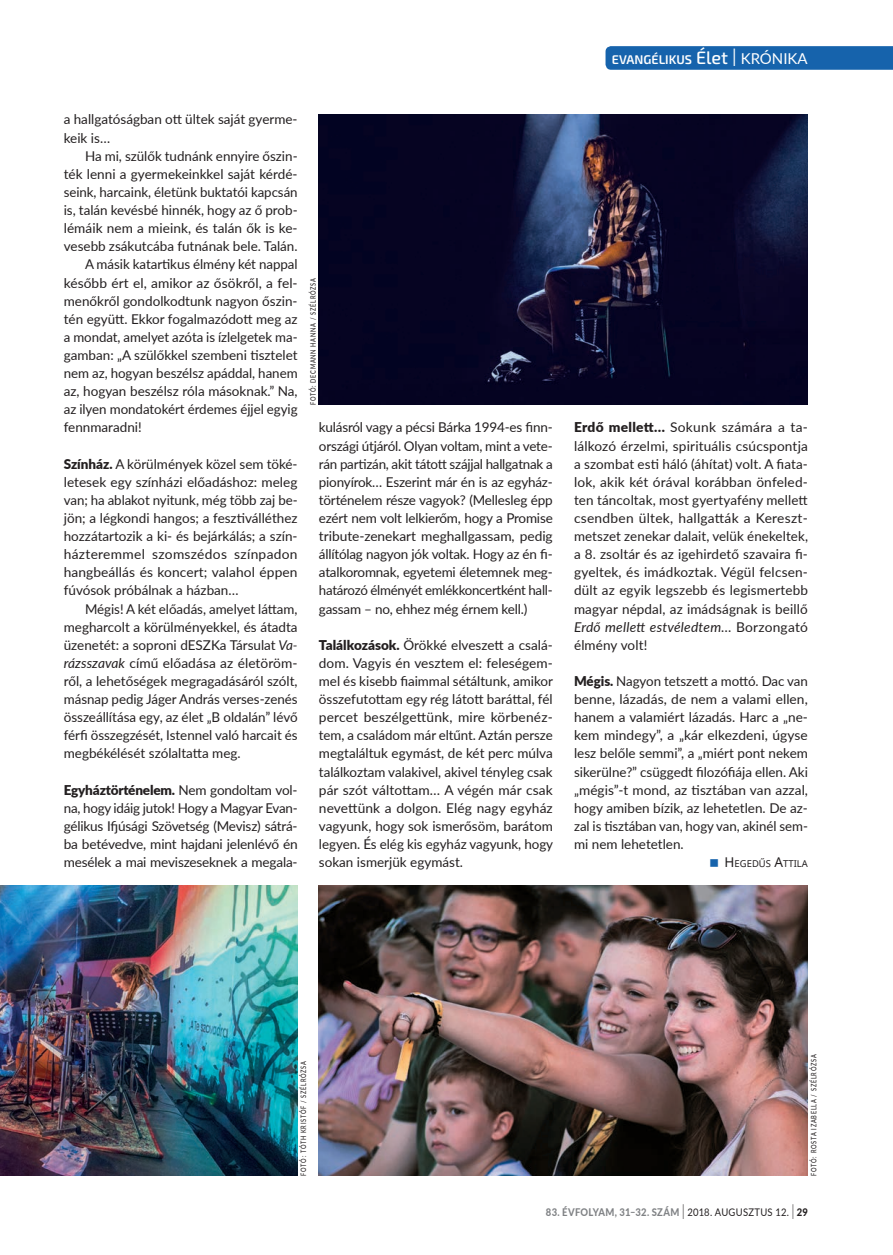
<style>
.page{position:relative;width:893px;height:1255px;background:#fff}
.page>*{position:absolute;margin:0;border:0;box-sizing:border-box;transform-origin:0 0}
.t1{font:13.5px/18.1px "Lato";color:#231f20;text-align:justify}
.t2{font:600 12.6px "Exo 2";color:#fff}
.t3{font:800 10.5px "Lato";letter-spacing:.025em;color:#808285;scale:.9 1}
.t4{font:9.45px "Noto Sans";color:#231f20}
.t5{font:500 7.5px "Lato";letter-spacing:.13em;color:#231f20;scale:.75 1}
.s1{font-weight:900}
.s2{font-style:italic}
.s3{font-weight:500;font-size:18px}
.s4{font-weight:300;font-size:25.2px}
.s5{font-family:"Lato";font-weight:400;font-size:15px}
.s6{font-size:13.5px}
.s7{font-weight:300;font-size:21px;color:#231f20}
.s8{font-weight:400;color:#231f20}
.s9{color:#231f20}
</style>
<div class="page">
<img style="left:0;top:885px;width:298px;height:289px">
<img style="left:319px;top:115px;width:489px;height:289px">
<img style="left:319px;top:885px;width:489px;height:290px">
<svg style="left:605px;top:46px;width:288px;height:24px;background:#1a66ad"></svg>
<p class="t1" style="left:64px;top:110px;width:235px">a hallgatóságban ott ültek saját gyerme&shy;keik is…</p>
<p class="t1" style="left:85px;top:146px;width:214px">Ha mi, szülők tudnánk ennyire őszin-</p>
<p class="t1" style="left:64px;top:164px;width:235px">ték lenni a gyermekeinkkel saját kérdé-</p>
<p class="t1" style="left:64px;top:182px;width:235px">seink, harcaink, életünk buktatói kapcsán</p>
<p class="t1" style="left:64px;top:200px;width:235px">is, talán kevésbé hinnék, hogy az ő prob-</p>
<p class="t1" style="left:64px;top:218px;width:235px">lémáik nem a mieink, és talán ők is ke-</p>
<p class="t1" style="left:64px;top:237px;width:235px">vesebb zsákutcába futnának bele. Talán.</p>
<p class="t1" style="left:85px;top:255px;width:214px">A másik katartikus élmény két nappal</p>
<p class="t1" style="left:64px;top:273px;width:235px">később ért el, amikor az ősökről, a fel-</p>
<p class="t1" style="left:64px;top:291px;width:235px">menőkről gondolkodtunk nagyon őszin-</p>
<p class="t1" style="left:64px;top:309px;width:235px">tén együtt. Ekkor fogalmazódott meg az</p>
<p class="t1" style="left:64px;top:327px;width:235px">a mondat, amelyet azóta is ízlelgetek ma-</p>
<p class="t1" style="left:64px;top:345px;width:235px">gamban: „A szülőkkel szembeni tisztelet</p>
<p class="t1" style="left:64px;top:363px;width:235px">nem az, hogyan beszélsz apáddal, hanem</p>
<p class="t1" style="left:64px;top:381px;width:235px">az, hogyan beszélsz róla másoknak.” Na,</p>
<p class="t1" style="left:64px;top:400px;width:235px">az ilyen mondatokért érdemes éjjel egyig</p>
<p class="t1" style="left:64px;top:418px;width:79px">fennmaradni!</p>
<p class="t1" style="left:64px;top:454px;width:235px"><span class="s1">Színház.</span> A körülmények közel sem töké&shy;letesek egy színházi előadáshoz: meleg van; ha ablakot nyitunk, még több zaj be&shy;jön; a légkondi hangos; a fesztiválléthez hozzátartozik a ki- és bejárkálás; a szín&shy;házteremmel szomszédos színpadon hangbeállás és koncert; valahol éppen fúvósok próbálnak a házban…</p>
<p class="t1" style="left:64px;top:599px;width:235px;text-indent:21px">Mégis! A két előadás, amelyet láttam, megharcolt a körülményekkel, és átadta üzenetét: a soproni dESZKa Társulat <span class="s2">Va&shy;rázsszavak</span> című előadása az életöröm&shy;ről, a lehetőségek megragadásáról szólt, másnap pedig Jáger András verses-zenés összeállítása egy, az élet „B oldalán” lévő férfi összegzését, Istennel való harcait és megbékélését szólaltatta meg.</p>
<p class="t1" style="left:64px;top:780px;width:235px"><span class="s1">Egyháztörténelem.</span> Nem gondoltam vol&shy;na, hogy idáig jutok! Hogy a Magyar Evan&shy;gélikus Ifjúsági Szövetség (Mevisz) sátrá&shy;ba betévedve, mint hajdani jelenlévő én mesélek a mai meviszeseknek a megala-</p>
<p class="t5" style="left:308px;top:405px;width:170px;rotate:-90deg">FOTÓ: DECMANN HANNA / SZÉLRÓZSA</p>
<p class="t1" style="left:319px;top:418px;width:235px">kulásról vagy a pécsi Bárka 1994-es finn&shy;országi útjáról. Olyan voltam, mint a vete&shy;rán partizán, akit tátott szájjal hallgatnak a pionyírok… Eszerint már én is az egyház&shy;történelem része vagyok? (Mellesleg épp ezért nem volt lelkierőm, hogy a Promise tribute-zenekart meghallgassam, pedig állítólag nagyon jók voltak. Hogy az én fi&shy;atalkoromnak, egyetemi életemnek meg&shy;határozó élményét emlékkoncertként hall&shy;gassam – no, ehhez még érnem kell.)</p>
<p class="t1" style="left:319px;top:635px;width:236px"><span class="s1">Találkozások.</span> Örökké elveszett a csalá&shy;dom. Vagyis én vesztem el: feleségem&shy;mel és kisebb fiaimmal sétáltunk, amikor összefutottam egy rég látott baráttal, fél percet beszélgettünk, mire körbenéz&shy;tem, a családom már eltűnt. Aztán persze megtaláltuk egymást, de két perc múlva találkoztam valakivel, akivel tényleg csak pár szót váltottam… A végén már csak nevettünk a dolgon. Elég nagy egyház vagyunk, hogy sok ismerősöm, barátom legyen. És elég kis egyház vagyunk, hogy sokan ismerjük egymást.</p>
<p class="t2" style="left:612px;top:52px;width:197px">EVANGÉLIKUS <span class="s3">Élet</span> <span class="s4">I</span> <span class="s5">KRÓNIKA</span></p>
<p class="t1" style="left:574px;top:418px;width:235px"><span class="s1">Erdő mellett…</span> Sokunk számára a ta&shy;lálkozó érzelmi, spirituális csúcspontja a szombat esti háló (áhítat) volt. A fiata&shy;lok, akik két órával korábban önfeled&shy;ten táncoltak, most gyertyafény mellett csendben ültek, hallgatták a Kereszt&shy;metszet zenekar dalait, velük énekeltek, a 8. zsoltár és az igehirdető szavaira fi&shy;gyeltek, és imádkoztak. Végül felcsen&shy;dült az egyik legszebb és legismertebb magyar népdal, az imádságnak is beillő <span class="s2">Erdő mellett estvéledtem…</span> Borzongató élmény volt!</p>
<p class="t1" style="left:574px;top:671px;width:235px"><span class="s1">Mégis.</span> Nagyon tetszett a mottó. Dac van benne, lázadás, de nem a valami ellen, hanem a valamiért lázadás. Harc a „ne&shy;kem mindegy”, a „kár elkezdeni, úgyse lesz belőle semmi”, a „miért pont nekem sikerülne?” csüggedt filozófiája ellen. Aki „mégis”-t mond, az tisztában van azzal, hogy amiben bízik, az lehetetlen. De az&shy;zal is tisztában van, hogy van, akinél sem&shy;mi nem lehetetlen.</p>
<p class="t4" style="left:725px;top:857px;width:85px"><span class="s6">H</span>EGEDŰS <span class="s6">A</span>TTILA</p>
<p class="t5" style="left:298px;top:1175px;width:154px;rotate:-90deg">FOTÓ: TÓTH KRISTÓF / SZÉLRÓZSA</p>
<p class="t5" style="left:808px;top:1175px;width:163px;rotate:-90deg">FOTÓ: ROSTA IZABELLA / SZÉLRÓZSA</p>
<p class="t3" style="left:546px;top:1203px;width:293px">83. ÉVFOLYAM, 31–32. SZÁM <span class="s7">I</span> <span class="s8">2018. AUGUSZTUS 12.</span> <span class="s7">I</span> <span class="s9">29</span></p>
</div>
